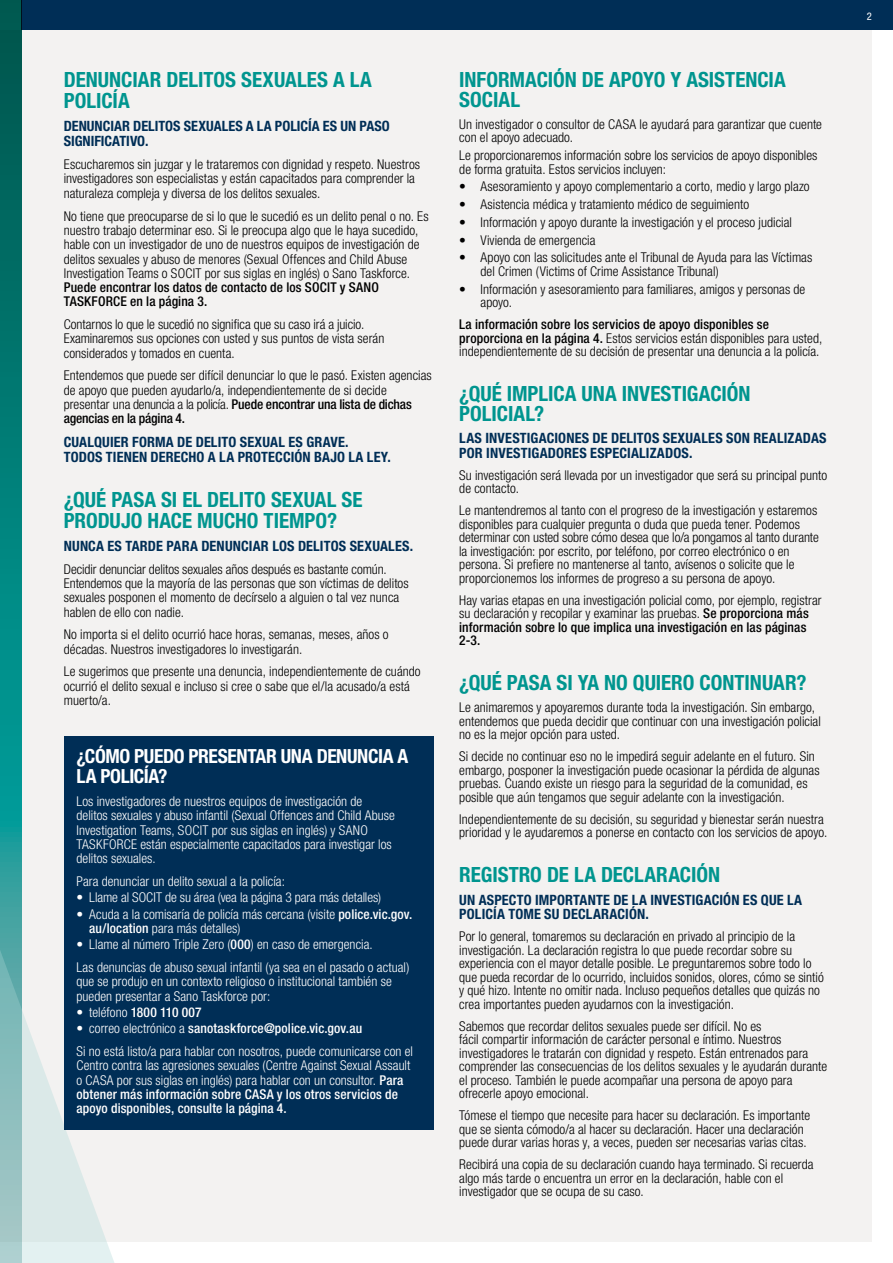
<style>
.page{position:relative;width:893px;height:1263px;background:#fff}
.page>*{position:absolute;margin:0;border:0;box-sizing:border-box;transform-origin:0 0}
.t1{font:700 condensed 21px/20.2px "Helvetica Neue LT Std";color:#00958f}
.t2{font:700 condensed 19.5px/20.2px "Helvetica Neue LT Std";letter-spacing:-.02em;color:#fff}
.t3{font:700 condensed 14.25px/15px "Helvetica Neue LT Std";letter-spacing:.01em;color:#002e56}
.t4{font:300 condensed 13.5px/13.5px "Helvetica Neue LT Com";letter-spacing:.005em;color:#000}
.t5{font:300 condensed 13.5px/14.2px "Helvetica Neue LT Com";letter-spacing:.005em;color:#fff}
.t6{font:500 condensed 13.5px/14.2px "Helvetica Neue LT Std";letter-spacing:.01em;color:#000}
.t7{font:500 condensed 13.5px/14.2px "Helvetica Neue LT Std";letter-spacing:.01em;color:#fff}
.t8{font:500 condensed 13.5px "Helvetica Neue LT Std";letter-spacing:-.015em;color:#000}
.t9{font:condensed 10.5px "Helvetica Neue LT Std";color:#fff}
.s1{font-family:"Helvetica Neue LT Std";font-weight:500}
.s2{font-family:"Helvetica Neue LT Com";font-weight:300}
</style>
<div class="page">
<div style="left:21px;top:0;width:872px;height:30px;background:#002e56"></div>
<div style="left:0;top:30px;width:872px;height:1212px;background:#f0efee"></div>
<svg style="left:0;top:0;width:21px;height:915px;background:#047d77"></svg>
<svg style="left:0;top:915px;width:114px;height:348px"></svg>
<div style="left:64px;top:736px;width:370px;height:394px;background:#002e56"></div>
<h1 class="t1" style="left:64px;top:69px;width:309px">DENUNCIAR DELITOS SEXUALES A LA<br>POLICÍA</h1>
<p class="t3" style="left:64px;top:118px;width:328px">DENUNCIAR DELITOS SEXUALES A LA POLICÍA ES UN PASO<br>SIGNIFICATIVO.</p>
<p class="t4" style="left:64px;top:157px;width:358px;line-height:14.7px">Escucharemos sin juzgar y le trataremos con dignidad y respeto. Nuestros investigadores son especialistas y están capacitados para comprender la naturaleza compleja y diversa de los delitos sexuales.</p>
<p class="t4" style="left:64px;top:209px;width:366px;line-height:14.2px">No tiene que preocuparse de si lo que le sucedió es un delito penal o no. Es nuestro trabajo determinar eso. Si le preocupa algo que le haya sucedido, hable con un investigador de uno de nuestros equipos de investigación de delitos sexuales y abuso de menores (Sexual Offences and Child Abuse Investigation Teams o SOCIT por sus siglas en inglés) o Sano Taskforce.</p>
<p class="t6" style="left:64px;top:280px;width:317px">Puede encontrar los datos de contacto de los SOCIT y SANO<br>TASKFORCE en la página 3.</p>
<p class="t4" style="left:64px;top:317px;width:322px;line-height:14.2px">Contarnos lo que le sucedió no significa que su caso irá a juicio.<br>Examinaremos sus opciones con usted y sus puntos de vista serán considerados y tomados en cuenta.</p>
<p class="t4" style="left:64px;top:368px;width:369px;line-height:14.2px">Entendemos que puede ser difícil denunciar lo que le pasó. Existen agencias de apoyo que pueden ayudarlo/a, independientemente de si decide presentar una denuncia a la policía. <span class="s1">Puede encontrar una lista de dichas</span></p>
<p class="t8" style="left:64px;top:410px;width:123px">agencias en la página 4.</p>
<p class="t3" style="left:64px;top:434px;width:329px">CUALQUIER FORMA DE DELITO SEXUAL ES GRAVE.<br>TODOS TIENEN DERECHO A LA PROTECCIÓN BAJO LA LEY.</p>
<h1 class="t1" style="left:64px;top:489px;width:300px">¿QUÉ PASA SI EL DELITO SEXUAL SE<br>PRODUJO HACE MUCHO TIEMPO?</h1>
<p class="t3" style="left:64px;top:538px;width:351px">NUNCA ES TARDE PARA DENUNCIAR LOS DELITOS SEXUALES.</p>
<p class="t4" style="left:64px;top:562px;width:346px;line-height:14.2px">Decidir denunciar delitos sexuales años después es bastante común.<br>Entendemos que la mayoría de las personas que son víctimas de delitos sexuales posponen el momento de decírselo a alguien o tal vez nunca hablen de ello con nadie.</p>
<p class="t4" style="left:64px;top:627px;width:326px;line-height:14.2px">No importa si el delito ocurrió hace horas, semanas, meses, años o décadas. Nuestros investigadores lo investigarán.</p>
<p class="t4" style="left:64px;top:664px;width:358px;line-height:14.2px">Le sugerimos que presente una denuncia, independientemente de cuándo ocurrió el delito sexual e incluso si cree o sabe que el/la acusado/a está muerto/a.</p>
<h2 class="t2" style="left:77px;top:746px;width:333px">¿CÓMO PUEDO PRESENTAR UNA DENUNCIA A<br>LA POLICÍA?</h2>
<p class="t5" style="left:77px;top:794px;width:320px">Los investigadores de nuestros equipos de investigación de delitos sexuales y abuso infantil (Sexual Offences and Child Abuse Investigation Teams, SOCIT por sus siglas en inglés) y SANO TASKFORCE están especialmente capacitados para investigar los delitos sexuales.</p>
<p class="t5" style="left:77px;top:874px;width:210px">Para denunciar un delito sexual a la policía:</p>
<p class="t5" style="left:77px;top:890px;width:306px">• Llame al SOCIT de su área (vea la página 3 para más detalles)</p>
<p class="t5" style="left:89px;top:907px;width:325px;text-indent:-13px">• Acuda a la comisaría de policía más cercana (visite <span class="s1">police.vic.gov. au/location</span> para más detalles)</p>
<p class="t5" style="left:77px;top:933px;width:334px;line-height:22.8px">• Llame al número Triple Zero (<span class="s1">000</span>) en caso de emergencia.<br>Las denuncias de abuso sexual infantil (ya sea en el pasado o actual)</p>
<p class="t5" style="left:77px;top:974px;width:317px">que se produjo en un contexto religioso o institucional también se pueden presentar a Sano Taskforce por:</p>
<p class="t7" style="left:77px;top:1005px;width:127px"><span class="s2">• teléfono</span> 1800 110 007</p>
<p class="t7" style="left:77px;top:1021px;width:287px"><span class="s2">• correo electrónico a</span> sanotaskforce@police.vic.gov.au</p>
<p class="t5" style="left:77px;top:1044px;width:338px">Si no está listo/a para hablar con nosotros, puede comunicarse con el<br>Centro contra las agresiones sexuales (Centre Against Sexual Assault o CASA por sus siglas en inglés) para hablar con un consultor. <span class="s1">Para</span></p>
<p class="t7" style="left:77px;top:1087px;width:323px">obtener más información sobre CASA y los otros servicios de apoyo disponibles, consulte la página 4.</p>
<h1 class="t1" style="left:459px;top:70px;width:328px;line-height:19.5px">INFORMACIÓN DE APOYO Y ASISTENCIA<br>SOCIAL</h1>
<p class="t4" style="left:459px;top:117px;width:364px">Un investigador o consultor de CASA le ayudará para garantizar que cuente con el apoyo adecuado.</p>
<p class="t4" style="left:459px;top:148px;width:360px">Le proporcionaremos información sobre los servicios de apoyo disponibles de forma gratuita. Estos servicios incluyen:</p>
<p class="t4" style="left:459px;top:180px;width:352px">• Asesoramiento y apoyo complementario a corto, medio y largo plazo</p>
<p class="t4" style="left:459px;top:197px;width:291px">• Asistencia médica y tratamiento médico de seguimiento</p>
<p class="t4" style="left:459px;top:215px;width:334px">• Información y apoyo durante la investigación y el proceso judicial</p>
<p class="t4" style="left:459px;top:233px;width:138px">• Vivienda de emergencia</p>
<p class="t4" style="left:480px;top:251px;width:333px;text-indent:-21px">• Apoyo con las solicitudes ante el Tribunal de Ayuda para las Víctimas del Crimen (Victims of Crime Assistance Tribunal)</p>
<p class="t4" style="left:480px;top:282px;width:326px;text-indent:-21px">• Información y asesoramiento para familiares, amigos y personas de apoyo.</p>
<p class="t6" style="left:459px;top:317px;width:311px">La información sobre los servicios de apoyo disponibles se</p>
<p class="t4" style="left:459px;top:331px;width:364px"><span class="s1">proporciona en la página 4.</span> Estos servicios están disponibles para usted, independientemente de su decisión de presentar una denuncia a la policía.</p>
<h1 class="t1" style="left:459px;top:384px;width:293px;line-height:19.5px">¿QUÉ IMPLICA UNA INVESTIGACIÓN<br>POLICIAL?</h1>
<p class="t3" style="left:459px;top:431px;width:369px;line-height:14.2px">LAS INVESTIGACIONES DE DELITOS SEXUALES SON REALIZADAS<br>POR INVESTIGADORES ESPECIALIZADOS.</p>
<p class="t4" style="left:459px;top:468px;width:370px">Su investigación será llevada por un investigador que será su principal punto de contacto.</p>
<p class="t4" style="left:459px;top:504px;width:361px">Le mantendremos al tanto con el progreso de la investigación y estaremos disponibles para cualquier pregunta o duda que pueda tener. Podemos determinar con usted sobre cómo desea que lo/a pongamos al tanto durante la investigación: por escrito, por teléfono, por correo electrónico o en persona. Si prefiere no mantenerse al tanto, avísenos o solicite que le proporcionemos los informes de progreso a su persona de apoyo.</p>
<p class="t4" style="left:459px;top:593px;width:364px">Hay varias etapas en una investigación policial como, por ejemplo, registrar su declaración y recopilar y examinar las pruebas. <span class="s1">Se proporciona más</span></p>
<p class="t6" style="left:459px;top:620px;width:349px;line-height:13.5px">información sobre lo que implica una investigación en las páginas<br>2-3.</p>
<h1 class="t1" style="left:459px;top:672px;width:349px">¿QUÉ PASA SI YA NO QUIERO CONTINUAR?</h1>
<p class="t4" style="left:459px;top:701px;width:363px">Le animaremos y apoyaremos durante toda la investigación. Sin embargo, entendemos que pueda decidir que continuar con una investigación policial no es la mejor opción para usted.</p>
<p class="t4" style="left:459px;top:750px;width:362px">Si decide no continuar eso no le impedirá seguir adelante en el futuro. Sin embargo, posponer la investigación puede ocasionar la pérdida de algunas pruebas. Cuando existe un riesgo para la seguridad de la comunidad, es posible que aún tengamos que seguir adelante con la investigación.</p>
<p class="t4" style="left:459px;top:812px;width:369px">Independientemente de su decisión, su seguridad y bienestar serán nuestra prioridad y le ayudaremos a ponerse en contacto con los servicios de apoyo.</p>
<h1 class="t1" style="left:459px;top:864px;width:262px">REGISTRO DE LA DECLARACIÓN</h1>
<p class="t3" style="left:459px;top:892px;width:344px;line-height:14.2px">UN ASPECTO IMPORTANTE DE LA INVESTIGACIÓN ES QUE LA<br>POLICÍA TOME SU DECLARACIÓN.</p>
<p class="t4" style="left:459px;top:930px;width:366px">Por lo general, tomaremos su declaración en privado al principio de la investigación. La declaración registra lo que puede recordar sobre su experiencia con el mayor detalle posible. Le preguntaremos sobre todo lo que pueda recordar de lo ocurrido, incluidos sonidos, olores, cómo se sintió y qué hizo. Intente no omitir nada. Incluso pequeños detalles que quizás no crea importantes pueden ayudarnos con la investigación.</p>
<p class="t4" style="left:459px;top:1019px;width:369px">Sabemos que recordar delitos sexuales puede ser difícil. No es<br>fácil compartir información de carácter personal e íntimo. Nuestros investigadores le tratarán con dignidad y respeto. Están entrenados para comprender las consecuencias de los delitos sexuales y le ayudarán durante el proceso. También le puede acompañar una persona de apoyo para ofrecerle apoyo emocional.</p>
<p class="t4" style="left:459px;top:1109px;width:352px">Tómese el tiempo que necesite para hacer su declaración. Es importante que se sienta cómodo/a al hacer su declaración. Hacer una declaración puede durar varias horas y, a veces, pueden ser necesarias varias citas.</p>
<p class="t4" style="left:459px;top:1158px;width:356px">Recibirá una copia de su declaración cuando haya terminado. Si recuerda algo más tarde o encuentra un error en la declaración, hable con el investigador que se ocupa de su caso.</p>
<p class="t9" style="left:867px;top:10px;width:7px">2</p>
</div>
